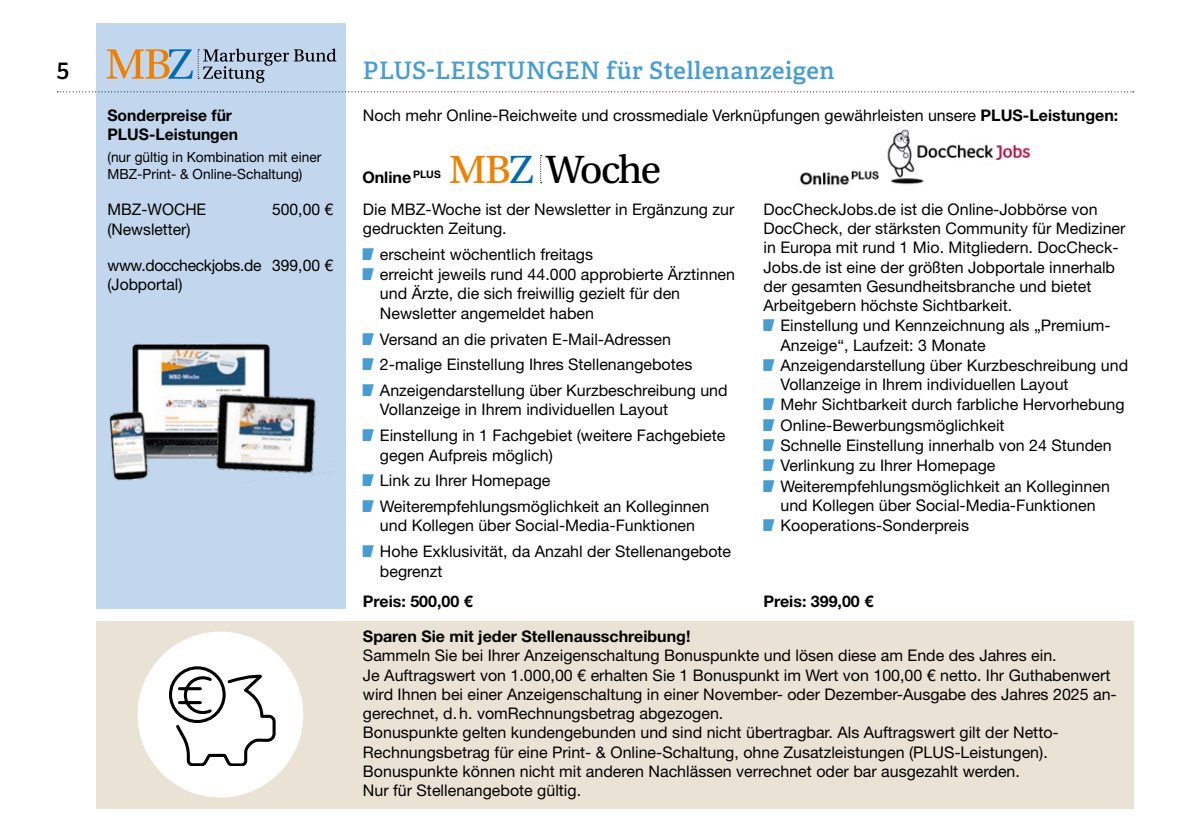
<style>
.page{position:relative;width:1191px;height:840px;background:#fff}
.page>*{position:absolute;margin:0;border:0;box-sizing:border-box;transform-origin:0 0}
.t1{font:41.8px "Utopia Std Capt";letter-spacing:-.05em;color:#000}
.t2{font:600 24px "Adelle";letter-spacing:.02em;color:#459dd2}
.t3{font:600 24px "Adelle";color:#000}
.t4{font:16px/19.2px "Helvetica Neue LT";color:#000}
.t5{font:700 16px/19.2px "Helvetica Neue LT";color:#000}
.t6{font:16px/19.2px "Helvetica Neue LT";letter-spacing:-.02em;color:#000}
.t7{font:14px/16.8px "Helvetica Neue LT";color:#000}
.s1{font-weight:700}
.s2{color:#ee7f00}
.s3{color:#006ab3}
.s4{font-family:"MB Raute";font-size:16.8px;color:#459dd2}
</style>
<div class="page">
<div style="left:96px;top:620px;width:1038px;height:187px;background:#eae2d4"></div>
<div style="left:96px;top:23px;width:250px;height:585px;background:#c2d7ed"></div>
<svg style="left:57px;top:91px;width:1076px;height:1px"></svg>
<svg style="left:107px;top:48px;width:229px;height:35px"></svg>
<img style="left:799px;top:129px;width:232px;height:57px">
<svg style="left:540px;top:155px;width:2px;height:28px"></svg>
<img style="left:109px;top:343px;width:222px;height:138px">
<img style="left:205px;top:379px;width:120px;height:102px">
<div style="left:137px;top:631px;width:166px;height:166px;background:#fff;border-radius:50%"></div>
<svg style="left:169px;top:666px;width:107px;height:99px"></svg>
<h2 class="t3" style="left:57px;top:56px;width:14px">5</h2>
<h2 class="t2" style="left:363px;top:56px;width:473px">PLUS-LEISTUNGEN für Stellenanzeigen</h2>
<p class="t5" style="left:107px;top:105px;width:132px">Sonderpreise für<br>PLUS-Leistungen</p>
<p class="t7" style="left:107px;top:149px;width:215px">(nur gültig in Kombination mit einer<br>MBZ-Print- &amp; Online-Schaltung)</p>
<p class="t4" style="left:107px;top:200px;width:100px">MBZ-WOCHE</p>
<p class="t4" style="left:272px;top:200px;width:63px">500,00 €</p>
<p class="t4" style="left:107px;top:219px;width:85px">(Newsletter)</p>
<p class="t6" style="left:107px;top:255px;width:227px">www.doccheckjobs.de 399,00 € (Jobportal)</p>
<p class="t4" style="left:363px;top:105px;width:757px">Noch mehr Online-Reichweite und crossmediale Verknüpfungen gewährleisten unsere <span class="s1">PLUS-Leistungen:</span></p>
<h1 class="t1" style="left:449px;top:147px;width:214px"><span class="s2">MB</span><span class="s3">Z</span> Woche</h1>
<p class="t5" style="left:362px;top:167px;width:80px">Online <sup>PLUS</sup></p>
<p class="t4" style="left:763px;top:199px;width:336px">DocCheckJobs.de ist die Online-Jobbörse von</p>
<p class="t4" style="left:763px;top:218px;width:363px">DocCheck, der stärksten Community für Mediziner</p>
<p class="t4" style="left:763px;top:238px;width:357px">in Europa mit rund 1 Mio. Mitgliedern. DocCheck-</p>
<p class="t4" style="left:763px;top:257px;width:353px">Jobs.de ist eine der größten Jobportale innerhalb</p>
<p class="t4" style="left:763px;top:276px;width:329px">der gesamten Gesundheitsbranche und bietet</p>
<p class="t4" style="left:763px;top:295px;width:250px">Arbeitgebern höchste Sichtbarkeit.</p>
<p class="t4" style="left:763px;top:316px;width:349px"><span class="s4">E</span> Einstellung und Kennzeichnung als „Premium-</p>
<p class="t4" style="left:780px;top:335px;width:207px">Anzeige“, Laufzeit: 3 Monate</p>
<p class="t4" style="left:763px;top:355px;width:366px"><span class="s4">E</span> Anzeigendarstellung über Kurzbeschreibung und</p>
<p class="t4" style="left:780px;top:374px;width:290px">Vollanzeige in Ihrem individuellen Layout</p>
<p class="t4" style="left:763px;top:394px;width:363px"><span class="s4">E</span> Mehr Sichtbarkeit durch farbliche Hervorhebung</p>
<p class="t4" style="left:763px;top:415px;width:243px"><span class="s4">E</span> Online-Bewerbungsmöglichkeit</p>
<p class="t4" style="left:763px;top:435px;width:350px"><span class="s4">E</span> Schnelle Einstellung innerhalb von 24 Stunden</p>
<p class="t4" style="left:763px;top:455px;width:233px"><span class="s4">E</span> Verlinkung zu Ihrer Homepage</p>
<p class="t4" style="left:763px;top:475px;width:348px"><span class="s4">E</span> Weiterempfehlungsmöglichkeit an Kolleginnen</p>
<p class="t4" style="left:780px;top:495px;width:317px">und Kollegen über Social-Media-Funktionen</p>
<p class="t4" style="left:763px;top:515px;width:207px"><span class="s4">E</span> Kooperations-Sonderpreis</p>
<p class="t4" style="left:363px;top:199px;width:373px">Die MBZ-Woche ist der Newsletter in Ergänzung zur gedruckten Zeitung.</p>
<p class="t4" style="left:363px;top:244px;width:232px"><span class="s4">E</span> erscheint wöchentlich freitags</p>
<p class="t4" style="left:363px;top:264px;width:374px"><span class="s4">E</span> erreicht jeweils rund 44.000 approbierte Ärztinnen</p>
<p class="t4" style="left:380px;top:284px;width:302px">und Ärzte, die sich freiwillig gezielt für den</p>
<p class="t4" style="left:380px;top:303px;width:215px">Newsletter angemeldet haben</p>
<p class="t4" style="left:363px;top:325px;width:366px;line-height:25.8px"><span class="s4">E</span> Versand an die privaten E-Mail-Adressen<br><span class="s4">E</span> 2-malige Einstellung Ihres Stellenangebotes<br><span class="s4">E</span> Anzeigendarstellung über Kurzbeschreibung und</p>
<p class="t4" style="left:363px;top:396px;width:364px;line-height:25.8px;text-indent:17px">Vollanzeige in Ihrem individuellen Layout<br><span class="s4">E</span> Einstellung in 1 Fachgebiet (weitere Fachgebiete</p>
<p class="t4" style="left:363px;top:441px;width:348px;line-height:25.8px;text-indent:17px">gegen Aufpreis möglich)<br><span class="s4">E</span> Link zu Ihrer Homepage<br><span class="s4">E</span> Weiterempfehlungsmöglichkeit an Kolleginnen</p>
<p class="t4" style="left:363px;top:512px;width:370px;line-height:25.8px;text-indent:17px">und Kollegen über Social-Media-Funktionen<br><span class="s4">E</span> Hohe Exklusivität, da Anzahl der Stellenangebote</p>
<p class="t4" style="left:380px;top:560px;width:64px">begrenzt</p>
<p class="t5" style="left:363px;top:591px;width:111px">Preis: 500,00 €</p>
<p class="t5" style="left:763px;top:591px;width:111px">Preis: 399,00 €</p>
<p class="t5" style="left:363px;top:626px;width:329px">Sparen Sie mit jeder Stellenausschreibung!</p>
<p class="t4" style="left:363px;top:645px;width:755px">Sammeln Sie bei Ihrer Anzeigenschaltung Bonuspunkte und lösen diese am Ende des Jahres ein.<br>Je Auftragswert von 1.000,00 € erhalten Sie 1 Bonuspunkt im Wert von 100,00 € netto. Ihr Guthabenwert wird Ihnen bei einer Anzeigenschaltung in einer November- oder Dezember-Ausgabe des Jahres 2025 an&shy;gerechnet, d.h. vomRechnungsbetrag abgezogen.<br>Bonuspunkte gelten kundengebunden und sind nicht übertragbar. Als Auftragswert gilt der Netto-Rechnungsbetrag für eine Print- &amp; Online-Schaltung, ohne Zusatzleistungen (PLUS-Leistungen).<br>Bonuspunkte können nicht mit anderen Nachlässen verrechnet oder bar ausgezahlt werden.<br>Nur für Stellenangebote gültig.</p>
</div>
